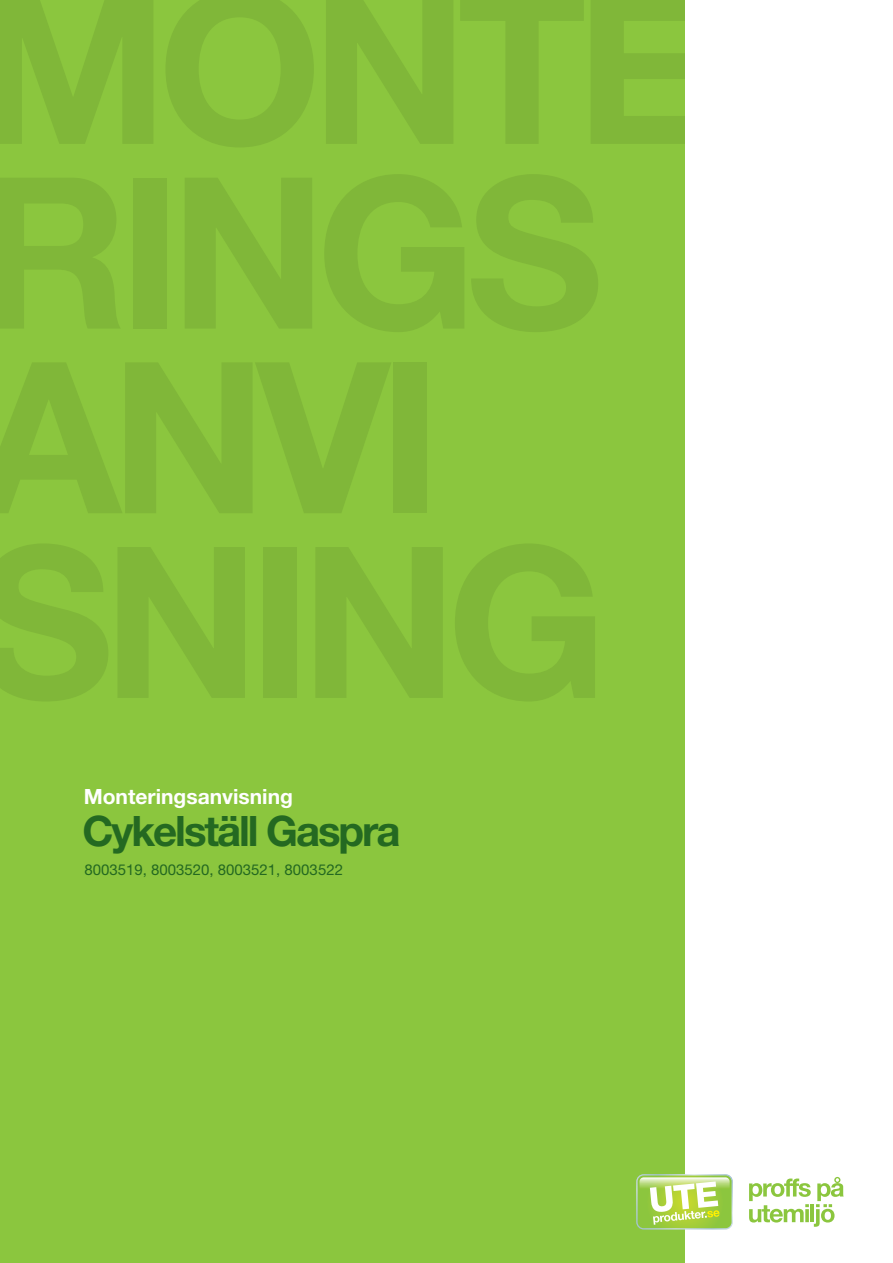
<style>
.page{position:relative;width:893px;height:1263px;background:#fff}
.page>*{position:absolute;margin:0;border:0;box-sizing:border-box;transform-origin:0 0}
.t1{font:700 42px "Helvetica Neue LT Std";letter-spacing:-.05em;color:#246921}
.t2{font:700 21px "Helvetica Neue LT Std";color:#fff}
.t3{font:15px "Helvetica Neue LT Std";color:#246921}
</style>
<div class="page">
<div style="left:0;top:0;width:685px;height:1263px;background:#8bc63e"></div>
<svg style="left:636px;top:1174px;width:97px;height:56px"></svg>
<svg style="left:749px;top:1177px;width:94px;height:50px"></svg>
<svg style="left:0;top:0;width:153px;height:144px"></svg>
<svg style="left:166px;top:0;width:148px;height:147px"></svg>
<svg style="left:326px;top:0;width:127px;height:144px"></svg>
<svg style="left:460px;top:0;width:124px;height:144px"></svg>
<svg style="left:591px;top:0;width:94px;height:144px"></svg>
<svg style="left:0;top:178px;width:120px;height:150px"></svg>
<div style="left:133px;top:178px;width:33px;height:151px;background:#80b739"></div>
<svg style="left:185px;top:178px;width:127px;height:150px"></svg>
<svg style="left:324px;top:174px;width:140px;height:158px"></svg>
<svg style="left:471px;top:174px;width:127px;height:158px"></svg>
<svg style="left:0;top:363px;width:391px;height:150px"></svg>
<div style="left:394px;top:362px;width:33px;height:151px;background:#80b739"></div>
<svg style="left:0;top:544px;width:108px;height:157px"></svg>
<svg style="left:118px;top:547px;width:127px;height:151px"></svg>
<div style="left:263px;top:547px;width:34px;height:151px;background:#80b739"></div>
<svg style="left:316px;top:547px;width:127px;height:151px"></svg>
<svg style="left:455px;top:544px;width:140px;height:157px"></svg>
<h2 class="t2" style="left:84px;top:784px;width:211px">Monteringsanvisning</h2>
<h1 class="t1" style="left:82px;top:805px;width:319px">Cykelställ Gaspra</h1>
<p class="t3" style="left:84px;top:861px;width:260px">8003519, 8003520, 8003521, 8003522</p>
</div>
